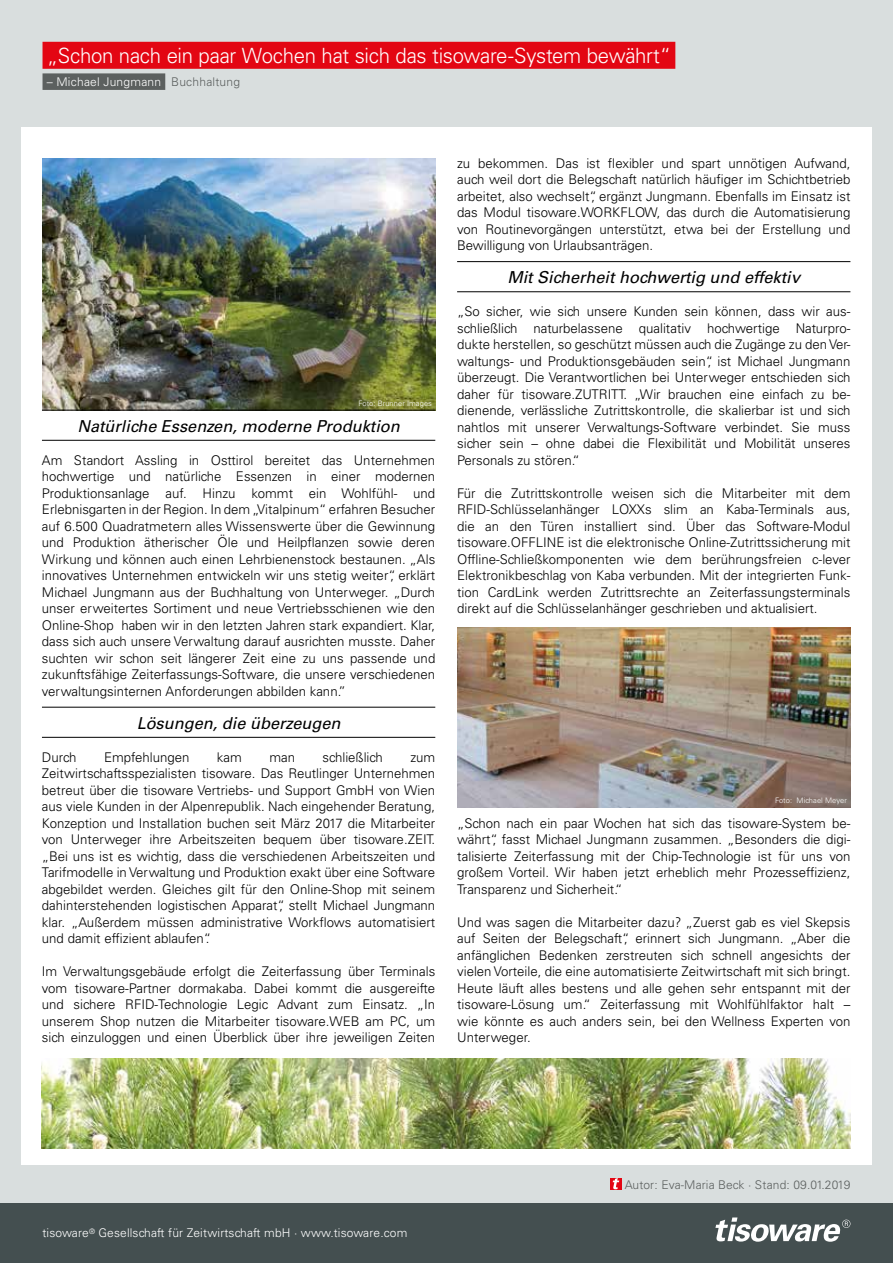
<style>
.page{position:relative;width:893px;height:1263px;background:#d9dede}
.page>*{position:absolute;margin:0;border:0;box-sizing:border-box;transform-origin:0 0}
.t1{font:300 21px "Univers LT Std";letter-spacing:-.015em;color:#fff}
.t2{font:italic 16.5px "Univers LT Std";color:#000}
.t3{font:300 13.35px/16.5px "Univers LT Std";color:#000;text-align:justify}
.t4{font:300 12px "Univers LT Std";letter-spacing:.01em;color:#fff}
.t5{font:300 12px "Univers LT Std";letter-spacing:.01em;color:#5c605f}
.t6{font:300 7.5px "Univers LT Std";letter-spacing:.01em;color:#fff}
.s1{color:#5c605f}
</style>
<div class="page">
<div style="left:21px;top:127px;width:851px;height:1038px;background:#fff"></div>
<img style="left:43px;top:159px;width:392px;height:251px">
<div style="left:610px;top:1178px;width:11px;height:11px;background:#e30613"></div>
<svg style="left:613px;top:1178px;width:6px;height:11px"></svg>
<hr style="left:457px;top:261px;width:393px;height:1px;background:#000">
<hr style="left:457px;top:291px;width:393px;height:1px;background:#000">
<hr style="left:42px;top:410px;width:393px;height:1px;background:#000">
<hr style="left:42px;top:440px;width:393px;height:1px;background:#000">
<hr style="left:42px;top:707px;width:393px;height:1px;background:#000">
<hr style="left:42px;top:737px;width:393px;height:1px;background:#000">
<div style="left:43px;top:42px;width:632px;height:27px;background:#e30613"></div>
<div style="left:43px;top:73px;width:122px;height:17px;background:#5c605f"></div>
<img style="left:42px;top:1059px;width:808px;height:89px">
<img style="left:457px;top:627px;width:393px;height:180px">
<div style="left:0;top:1203px;width:893px;height:60px;background:#444f50"></div>
<svg style="left:715px;top:1217px;width:135px;height:25px"></svg>
<h1 class="t1" style="left:47px;top:43px;width:626px">„Schon nach ein paar Wochen hat sich das tisoware-System bewährt“</h1>
<p class="t4" style="left:47px;top:75px;width:195px">– Michael Jungmann <span class="s1">Buchhaltung</span></p>
<p class="t6" style="left:359px;top:399px;width:75px">Foto: Brunner Images</p>
<p class="t2" style="left:77px;top:416px;width:324px">Natürliche Essenzen, moderne Produktion</p>
<p class="t3" style="left:42px;top:452px;width:395px">Am Standort Assling in Osttirol bereitet das Unternehmen hochwertige und natürliche Essenzen in einer modernen Produktionsanlage auf. Hinzu kommt ein Wohlfühl- und Erlebnisgarten in der Region. In dem „Vitalpinum“ erfahren Besucher auf 6.500 Quadratmetern alles Wissenswerte über die Gewinnung und Produktion ätherischer Öle und Heilpflanzen sowie deren Wirkung und können auch einen Lehrbienenstock bestaunen. „Als innovatives Unternehmen entwickeln wir uns stetig weiter“, erklärt Michael Jungmann aus der Buchhaltung von Unterweger. „Durch unser erweitertes Sortiment und neue Vertriebsschienen wie den Online-Shop haben wir in den letzten Jahren stark expandiert. Klar, dass sich auch unsere Verwaltung darauf ausrichten musste. Daher suchten wir schon seit längerer Zeit eine zu uns passende und zukunftsfähige Zeiterfassungs-Software, die unsere verschiedenen verwaltungsinternen Anforderungen abbilden kann.”</p>
<p class="t2" style="left:137px;top:713px;width:205px">Lösungen, die überzeugen</p>
<p class="t3" style="left:42px;top:749px;width:36px">Durch</p>
<p class="t3" style="left:104px;top:749px;width:87px">Empfehlungen</p>
<p class="t3" style="left:217px;top:749px;width:26px">kam</p>
<p class="t3" style="left:269px;top:749px;width:27px">man</p>
<p class="t3" style="left:322px;top:749px;width:62px">schließlich</p>
<p class="t3" style="left:42px;top:749px;width:395px;text-indent:368px">zum Zeitwirtschaftsspezialisten tisoware. Das Reutlinger Unternehmen betreut über die tisoware Vertriebs- und Support GmbH von Wien aus viele Kunden in der Alpenrepublik. Nach eingehender Beratung, Konzeption und Installation buchen seit März 2017 die Mitarbeiter von Unterweger ihre Arbeitszeiten bequem über tisoware.ZEIT. „Bei uns ist es wichtig, dass die verschiedenen Arbeitszeiten und Tarifmodelle in Verwaltung und Produktion exakt über eine Software abgebildet werden. Gleiches gilt für den Online-Shop mit seinem dahinterstehenden logistischen Apparat“, stellt Michael Jungmann klar. „Außerdem müssen administrative Workflows automatisiert und damit effizient ablaufen“.</p>
<p class="t3" style="left:42px;top:963px;width:395px">Im Verwaltungsgebäude erfolgt die Zeiterfassung über Terminals vom tisoware-Partner dormakaba. Dabei kommt die ausgereifte und sichere RFID-Technologie Legic Advant zum Einsatz. „In unserem Shop nutzen die Mitarbeiter tisoware.WEB am PC, um sich einzuloggen und einen Überblick über ihre jeweiligen Zeiten</p>
<p class="t3" style="left:457px;top:155px;width:395px">zu bekommen. Das ist flexibler und spart unnötigen Aufwand, auch weil dort die Belegschaft natürlich häufiger im Schichtbetrieb arbeitet, also wechselt“, ergänzt Jungmann. Ebenfalls im Einsatz ist das Modul tisoware.WORKFLOW, das durch die Automatisierung von Routinevorgängen unterstützt, etwa bei der Erstellung und Bewilligung von Urlaubsanträgen.</p>
<p class="t2" style="left:507px;top:267px;width:294px">Mit Sicherheit hochwertig und effektiv</p>
<p class="t3" style="left:457px;top:303px;width:395px">„So sicher, wie sich unsere Kunden sein können, dass wir aus&shy;schließlich naturbelassene qualitativ hochwertige Naturpro&shy;dukte herstellen, so geschützt müssen auch die Zugänge zu den Ver&shy;waltungs- und Produktionsgebäuden sein“, ist Michael Jungmann überzeugt. Die Verantwortlichen bei Unterweger entschieden sich daher für tisoware.ZUTRITT. „Wir brauchen eine einfach zu be&shy;dienende, verlässliche Zutrittskontrolle, die skalierbar ist und sich nahtlos mit unserer Verwaltungs-Software verbindet. Sie muss sicher sein – ohne dabei die Flexibilität und Mobilität unseres Personals zu stören.“</p>
<p class="t3" style="left:457px;top:485px;width:395px">Für die Zutrittskontrolle weisen sich die Mitarbeiter mit dem RFID-Schlüsselanhänger LOXXs slim an Kaba-Terminals aus, die an den Türen installiert sind. Über das Software-Modul tisoware.OFFLINE ist die elektronische Online-Zutrittssicherung mit Offline-Schließkomponenten wie dem berührungsfreien c-lever Elektronikbeschlag von Kaba verbunden. Mit der integrierten Funk&shy;tion CardLink werden Zutrittsrechte an Zeiterfassungsterminals direkt auf die Schlüsselanhänger geschrieben und aktualisiert.</p>
<p class="t6" style="left:775px;top:796px;width:73px">Foto: Michael Meyer</p>
<p class="t3" style="left:457px;top:815px;width:395px">„Schon nach ein paar Wochen hat sich das tisoware-System be&shy;währt“, fasst Michael Jungmann zusammen. „Besonders die digi&shy;talisierte Zeiterfassung mit der Chip-Technologie ist für uns von großem Vorteil. Wir haben jetzt erheblich mehr Prozesseffizienz, Transparenz und Sicherheit.“</p>
<p class="t3" style="left:457px;top:914px;width:395px">Und was sagen die Mitarbeiter dazu? „Zuerst gab es viel Skepsis auf Seiten der Belegschaft“, erinnert sich Jungmann. „Aber die anfänglichen Bedenken zerstreuten sich schnell angesichts der vielen Vorteile, die eine automatisierte Zeitwirtschaft mit sich bringt.<br>Heute läuft alles bestens und alle gehen sehr entspannt mit der tisoware-Lösung um.“ Zeiterfassung mit Wohlfühlfaktor halt – wie könnte es auch anders sein, bei den Wellness Experten von Unterweger.</p>
<p class="t4" style="left:43px;top:1226px;width:366px">tisoware<sup>®</sup> Gesellschaft für Zeitwirtschaft mbH · www.tisoware.com</p>
<p class="t5" style="left:625px;top:1178px;width:227px">Autor: Eva-Maria Beck ∙ Stand: 09.01.2019</p>
</div>
